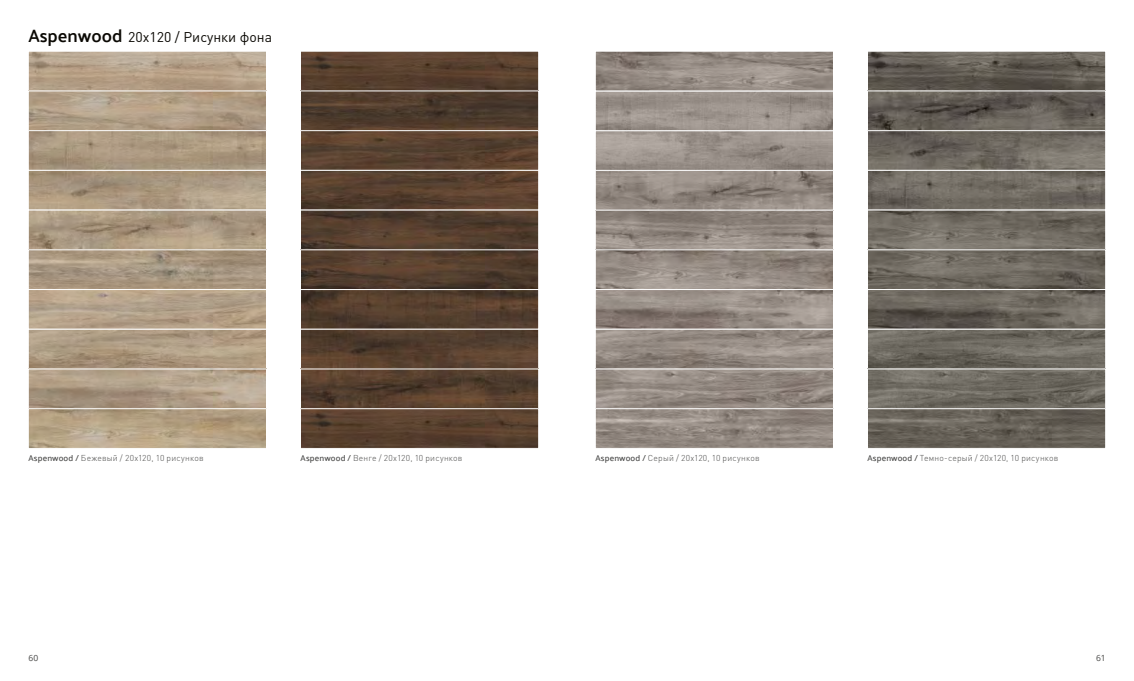
<style>
.page{position:relative;width:1134px;height:681px;background:#fff}
.page>*{position:absolute;margin:0;border:0;box-sizing:border-box;transform-origin:0 0}
.t1{font:14px "DIN Pro";color:#0b0904}
.t2{font:300 8.5px "DIN Pro";letter-spacing:.025em;color:#484847}
.t3{font:8.5px "Open Sans";color:#484847}
.s1{font-family:"Palanquin";font-weight:600;font-size:18px}
.s2{font-family:"Palanquin";font-weight:500}
</style>
<div class="page">
<img style="left:30px;top:53px;width:235px;height:393px">
<div style="left:28px;top:51px;width:239px;height:40px;border:1px solid #fff"></div>
<img style="left:597px;top:53px;width:235px;height:393px">
<div style="left:595px;top:210px;width:239px;height:40px;border:1px solid #fff"></div>
<img style="left:302px;top:53px;width:235px;height:393px">
<div style="left:300px;top:51px;width:239px;height:40px;border:1px solid #fff"></div>
<img style="left:869px;top:53px;width:235px;height:393px">
<div style="left:867px;top:51px;width:239px;height:40px;border:1px solid #fff"></div>
<div style="left:595px;top:170px;width:239px;height:40px;border:1px solid #fff"></div>
<div style="left:28px;top:130px;width:239px;height:40px;border:1px solid #fff"></div>
<div style="left:300px;top:130px;width:239px;height:40px;border:1px solid #fff"></div>
<div style="left:867px;top:130px;width:239px;height:40px;border:1px solid #fff"></div>
<div style="left:28px;top:170px;width:239px;height:40px;border:1px solid #fff"></div>
<div style="left:595px;top:91px;width:239px;height:40px;border:1px solid #fff"></div>
<div style="left:300px;top:170px;width:239px;height:40px;border:1px solid #fff"></div>
<div style="left:867px;top:170px;width:239px;height:40px;border:1px solid #fff"></div>
<div style="left:28px;top:210px;width:239px;height:40px;border:1px solid #fff"></div>
<div style="left:595px;top:51px;width:239px;height:40px;border:1px solid #fff"></div>
<div style="left:28px;top:249px;width:239px;height:41px;border:1px solid #fff"></div>
<div style="left:595px;top:249px;width:239px;height:41px;border:1px solid #fff"></div>
<div style="left:867px;top:249px;width:239px;height:41px;border:1px solid #fff"></div>
<div style="left:28px;top:289px;width:239px;height:40px;border:1px solid #fff"></div>
<div style="left:595px;top:289px;width:239px;height:40px;border:1px solid #fff"></div>
<div style="left:300px;top:289px;width:239px;height:40px;border:1px solid #fff"></div>
<div style="left:867px;top:289px;width:239px;height:40px;border:1px solid #fff"></div>
<div style="left:28px;top:329px;width:239px;height:40px;border:1px solid #fff"></div>
<div style="left:595px;top:329px;width:239px;height:40px;border:1px solid #fff"></div>
<div style="left:300px;top:329px;width:239px;height:40px;border:1px solid #fff"></div>
<div style="left:867px;top:329px;width:239px;height:40px;border:1px solid #fff"></div>
<div style="left:28px;top:368px;width:239px;height:41px;border:1px solid #fff"></div>
<div style="left:595px;top:368px;width:239px;height:41px;border:1px solid #fff"></div>
<div style="left:28px;top:408px;width:239px;height:40px;border:1px solid #fff"></div>
<div style="left:595px;top:408px;width:239px;height:40px;border:1px solid #fff"></div>
<div style="left:300px;top:408px;width:239px;height:40px;border:1px solid #fff"></div>
<div style="left:867px;top:408px;width:239px;height:40px;border:1px solid #fff"></div>
<h1 class="t1" style="left:28px;top:26px;width:245px"><span class="s1">Aspenwood</span> 20x120 / Рисунки фона</h1>
<p class="t2" style="left:28px;top:451px;width:177px"><span class="s2">Aspenwood /</span> Бежевый / 20х120, 10 рисунков</p>
<p class="t2" style="left:300px;top:451px;width:163px"><span class="s2">Aspenwood /</span> Венге / 20х120, 10 рисунков</p>
<p class="t2" style="left:595px;top:451px;width:166px"><span class="s2">Aspenwood /</span> Серый / 20х120, 10 рисунков</p>
<p class="t2" style="left:867px;top:451px;width:193px"><span class="s2">Aspenwood /</span> Темно-серый / 20х120, 10 рисунков</p>
<p class="t3" style="left:28px;top:652px;width:11px">60</p>
<p class="t3" style="left:1096px;top:652px;width:11px">61</p>
</div>
